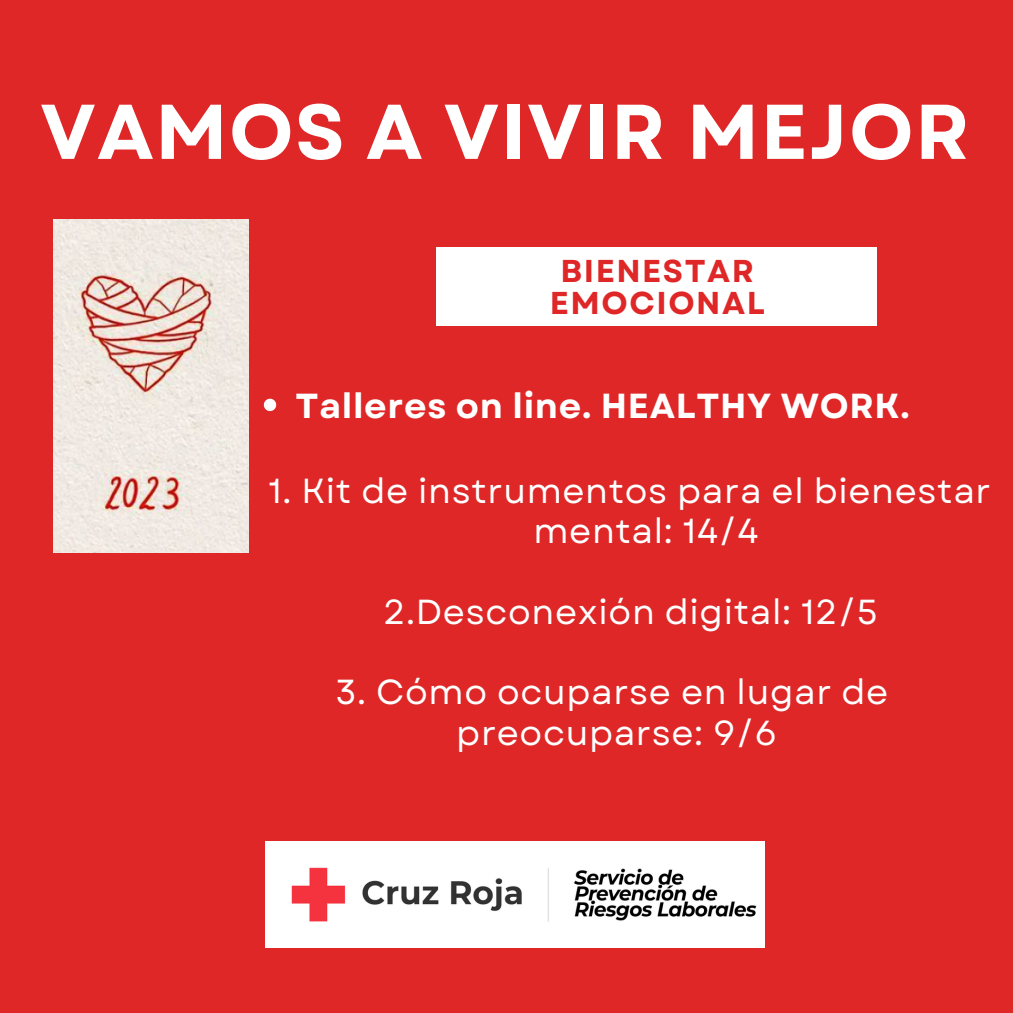
<style>
.page{position:relative;width:1013px;height:1013px;background:#fff}
.page>*{position:absolute;margin:0;border:0;box-sizing:border-box;transform-origin:0 0}
.t1{font:700 77.38px "Garet";letter-spacing:.02em;color:#fff}
.t2{font:34.75px/40.2px "Garet";letter-spacing:.02em;color:#fff}
.t3{font:700 34.75px "Garet";letter-spacing:.02em;color:#fff}
.t4{font:700 31.5px/32.4px "Garet";letter-spacing:.05em;color:#df2727;text-align:center}
</style>
<div class="page">
<div style="left:0;top:0;width:1012px;height:1012px;background:#df2727"></div>
<div style="left:436px;top:247px;width:440px;height:79px;background:#fff"></div>
<img style="left:265px;top:841px;width:499px;height:106px">
<svg style="left:264px;top:399px;width:12px;height:12px"></svg>
<img style="left:54px;top:219px;width:194px;height:333px">
<h1 class="t1" style="left:40px;top:76px;width:930px">VAMOS A VIVIR MEJOR</h1>
<p class="t4" style="left:549px;top:254px;width:217px">BIENESTAR<br>EMOCIONAL</p>
<p class="t3" style="left:295px;top:380px;width:616px">Talleres on line. HEALTHY WORK.</p>
<p class="t2" style="left:533px;top:470px;width:459px;text-indent:-265px">1. Kit de instrumentos para el bienestar mental: 14/4</p>
<p class="t2" style="left:383px;top:591px;width:496px">2.Desconexión digital: 12/5</p>
<p class="t2" style="left:335px;top:672px;width:554px;text-align:center">3. Cómo ocuparse en lugar de preocuparse: 9/6</p>
</div>
